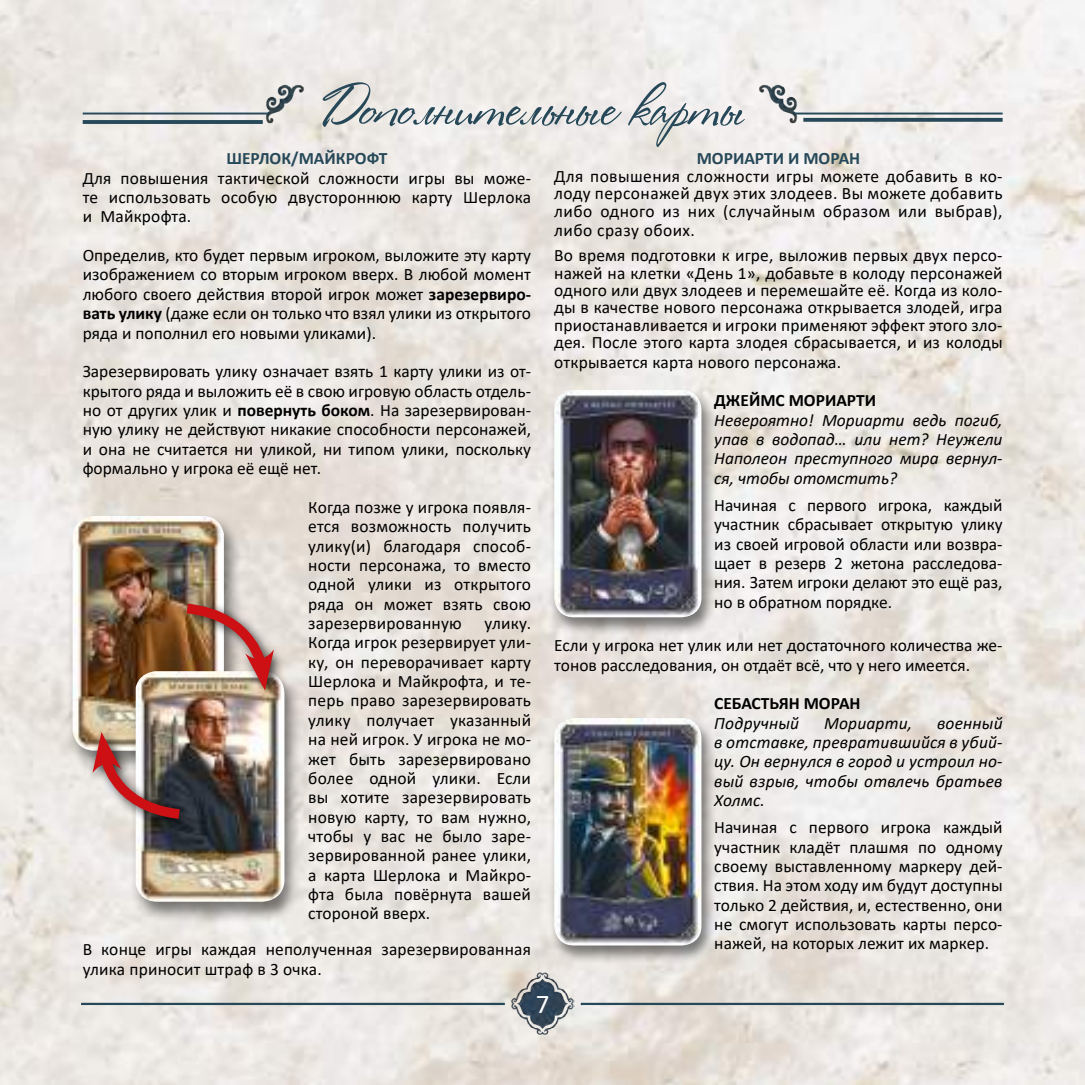
<style>
.page{position:relative;width:1085px;height:1085px;background:#fff}
.page>*{position:absolute;margin:0;border:0;box-sizing:border-box;transform-origin:0 0}
.t1{font:54.23px "Rosa Marena";color:#264858}
.t2{font:27px "Calibri";color:#fff}
.t3{font:17.32px/19.3px "Calibri";letter-spacing:.005em;color:#000;text-align:justify}
.t4{font:italic 17.32px/19.3px "Calibri";letter-spacing:.01em;color:#000;text-align:justify}
.t5{font:700 17.32px "Calibri";color:#264858}
.t6{font:700 17.32px "Calibri";color:#000}
.s1{font-weight:700}
</style>
<div class="page">
<img style="left:0;top:0;width:1084px;height:1084px">
<img style="left:510px;top:971px;width:64px;height:63px">
<hr style="left:580px;top:1002px;width:423px;height:2px;background:#264858">
<hr style="left:81px;top:1002px;width:423px;height:2px;background:#264858">
<img style="left:264px;top:84px;width:43px;height:42px">
<hr style="left:83px;top:120px;width:180px;height:4px;background:#2f4f5e">
<hr style="left:83px;top:112px;width:187px;height:2px;background:#264858">
<img style="left:755px;top:84px;width:44px;height:42px">
<svg style="left:803px;top:118px;width:199px;height:4px"></svg>
<hr style="left:793px;top:112px;width:209px;height:2px;background:#264858">
<div style="left:548px;top:716px;width:169px;height:248px;background:#000;opacity:.5"></div>
<img style="left:554px;top:718px;width:147px;height:227px">
<div style="left:548px;top:388px;width:169px;height:248px;background:#000;opacity:.5"></div>
<img style="left:554px;top:390px;width:147px;height:227px">
<div style="left:66px;top:513px;width:176px;height:259px;background:#000;opacity:.5"></div>
<img style="left:73px;top:516px;width:151px;height:234px">
<div style="left:129px;top:668px;width:173px;height:255px;background:#000;opacity:.5"></div>
<img style="left:136px;top:671px;width:148px;height:230px">
<div style="left:86px;top:727px;width:107px;height:105px;background:#000;opacity:.75"></div>
<img style="left:75px;top:730px;width:123px;height:123px">
<div style="left:180px;top:597px;width:107px;height:105px;background:#000;opacity:.75"></div>
<img style="left:168px;top:569px;width:123px;height:123px">
<h1 class="t1" style="left:321px;top:74px;width:425px">Дополнительные карты</h1>
<p class="t5" style="left:226px;top:146px;width:162px">ШЕРЛОК/МАЙКРОФТ</p>
<p class="t3" style="left:83px;top:168px;width:450px">Для повышения тактической сложности игры вы може&shy;те использовать особую двустороннюю карту Шерлока и Майкрофта.</p>
<p class="t3" style="left:83px;top:245px;width:450px">Определив, кто будет первым игроком, выложите эту карту изображением со вторым игроком вверх. В любой момент любого своего действия второй игрок может <span class="s1">зарезервиро&shy;вать улику</span> (даже если он только что взял улики из открытого ряда и пополнил его новыми уликами).</p>
<p class="t3" style="left:83px;top:361px;width:450px">Зарезервировать улику означает взять 1 карту улики из от&shy;крытого ряда и выложить её в свою игровую область отдель&shy;но от других улик и <span class="s1">повернуть боком</span>. На зарезервирован&shy;ную улику не действуют никакие способности персонажей, и она не считается ни уликой, ни типом улики, поскольку формально у игрока её ещё нет.</p>
<p class="t3" style="left:308px;top:497px;width:224px">Когда позже у игрока появля&shy;ется возможность получить улику(и) благодаря способ&shy;ности персонажа, то вместо одной улики из открытого ряда он может взять свою зарезервированную</p>
<p class="t3" style="left:308px;top:613px;width:224px;text-indent:176px">улику.<br>Когда игрок резервирует ули&shy;ку, он переворачивает карту Шерлока и Майкрофта, и те&shy;перь право зарезервировать улику получает указанный на ней игрок. У игрока не мо&shy;жет быть зарезервировано более одной улики. Если вы хотите зарезервировать новую карту, то вам нужно, чтобы у вас не было заре&shy;зервированной ранее улики, а карта Шерлока и Майкро&shy;фта была повёрнута вашей стороной вверх.</p>
<p class="t3" style="left:83px;top:939px;width:450px">В конце игры каждая неполученная зарезервированная улика приносит штраф в 3 очка.</p>
<p class="t5" style="left:696px;top:146px;width:165px">МОРИАРТИ И МОРАН</p>
<p class="t3" style="left:554px;top:167px;width:450px;line-height:17.3px">Для повышения сложности игры можете добавить в ко&shy;лоду персонажей двух этих злодеев. Вы можете добавить либо одного из них (случайным образом или выбрав),</p>
<p class="t3" style="left:554px;top:217px;width:450px;line-height:25.2px">либо сразу обоих.<br>Во время подготовки к игре, выложив первых двух персо-</p>
<p class="t3" style="left:554px;top:263px;width:450px;line-height:17.3px">нажей на клетки «День 1», добавьте в колоду персонажей одного или двух злодеев и перемешайте её. Когда из коло&shy;ды в качестве нового персонажа открывается злодей, игра приостанавливается и игроки применяют эффект этого зло&shy;дея. После этого карта злодея сбрасывается, и из колоды</p>
<p class="t3" style="left:554px;top:351px;width:288px">открывается карта нового персонажа.</p>
<p class="t6" style="left:714px;top:388px;width:163px">ДЖЕЙМС МОРИАРТИ</p>
<p class="t4" style="left:714px;top:409px;width:290px">Невероятно! Мориарти ведь погиб, упав в водопад… или нет? Неужели Наполеон преступного мира вернул&shy;ся, чтобы отомстить?</p>
<p class="t3" style="left:714px;top:495px;width:290px">Начиная с первого игрока, каждый участник сбрасывает открытую улику из своей игровой области или возвра&shy;щает в резерв 2 жетона расследова&shy;ния. Затем игроки делают это ещё раз, но в обратном порядке.</p>
<p class="t3" style="left:554px;top:635px;width:450px">Если у игрока нет улик или нет достаточного количества же&shy;тонов расследования, он отдаёт всё, что у него имеется.</p>
<p class="t6" style="left:714px;top:691px;width:148px">СЕБАСТЬЯН МОРАН</p>
<p class="t4" style="left:714px;top:712px;width:86px">Подручный</p>
<p class="t4" style="left:823px;top:712px;width:90px">Мориарти,</p>
<p class="t4" style="left:714px;top:712px;width:290px;text-indent:223px">военный в отставке, превратившийся в убий&shy;цу. Он вернулся в город и устроил но&shy;вый взрыв, чтобы отвлечь братьев Холмс.</p>
<p class="t3" style="left:714px;top:817px;width:290px">Начиная с первого игрока каждый участник кладёт плашмя по одному своему выставленному маркеру дей&shy;ствия. На этом ходу им будут доступны только 2 действия, и, естественно, они не смогут использовать карты персо&shy;нажей, на которых лежит их маркер.</p>
<h2 class="t2" style="left:536px;top:985px;width:15px">7</h2>
</div>
